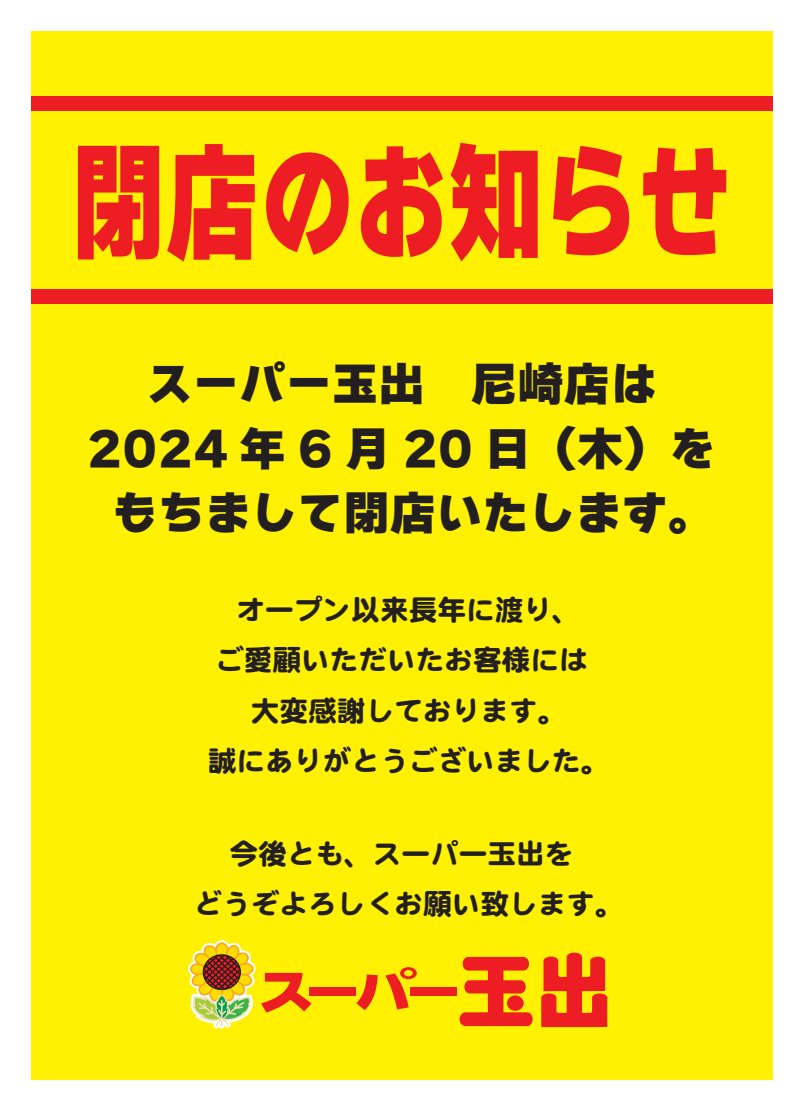
<style>
.page{position:relative;width:805px;height:1113px;background:#fff}
.page>*{position:absolute;margin:0;border:0;box-sizing:border-box;transform-origin:0 0}
.t1{font:128.25px "Wanpaku Ruika 08";color:#ee1d23;scale:.74 1}
.t2{font:46.25px/64.5px "Wanpaku Ruika 08";color:#231f20;text-align:center}
.t3{font:28.62px/50.1px "DF Maru Gothic SB WINP RKSJ H";color:#231f20;text-align:center}
</style>
<div class="page">
<div style="left:31px;top:32px;width:741px;height:1048px;background:#fff101"></div>
<div style="left:31px;top:289px;width:742px;height:15px;background:#ee1d23"></div>
<div style="left:31px;top:96px;width:742px;height:15px;background:#ee1d23"></div>
<svg style="left:459px;top:957px;width:73px;height:69px"></svg>
<svg style="left:541px;top:952px;width:66px;height:75px"></svg>
<div style="left:309px;top:987px;width:46px;height:8px;background:#ee1d23"></div>
<div style="left:410px;top:987px;width:46px;height:8px;background:#ee1d23"></div>
<svg style="left:356px;top:967px;width:60px;height:43px"></svg>
<svg style="left:188px;top:940px;width:123px;height:89px"></svg>
<h1 class="t1" style="left:71px;top:137px;width:893px">閉店のお知らせ</h1>
<h2 class="t2" style="left:87px;top:351px;width:630px">スーパー玉出　尼崎店は<br>2024 年 6 月 20 日（木）をもちまして閉店いたします。</h2>
<p class="t3" style="left:208px;top:585px;width:403px">オープン以来長年に渡り、<br>ご愛顧いただいたお客様には大変感謝しております。<br>誠にありがとうございました。</p>
<p class="t3" style="left:193px;top:828px;width:431px">今後とも、スーパー玉出を<br>どうぞよろしくお願い致します。</p>
</div>
